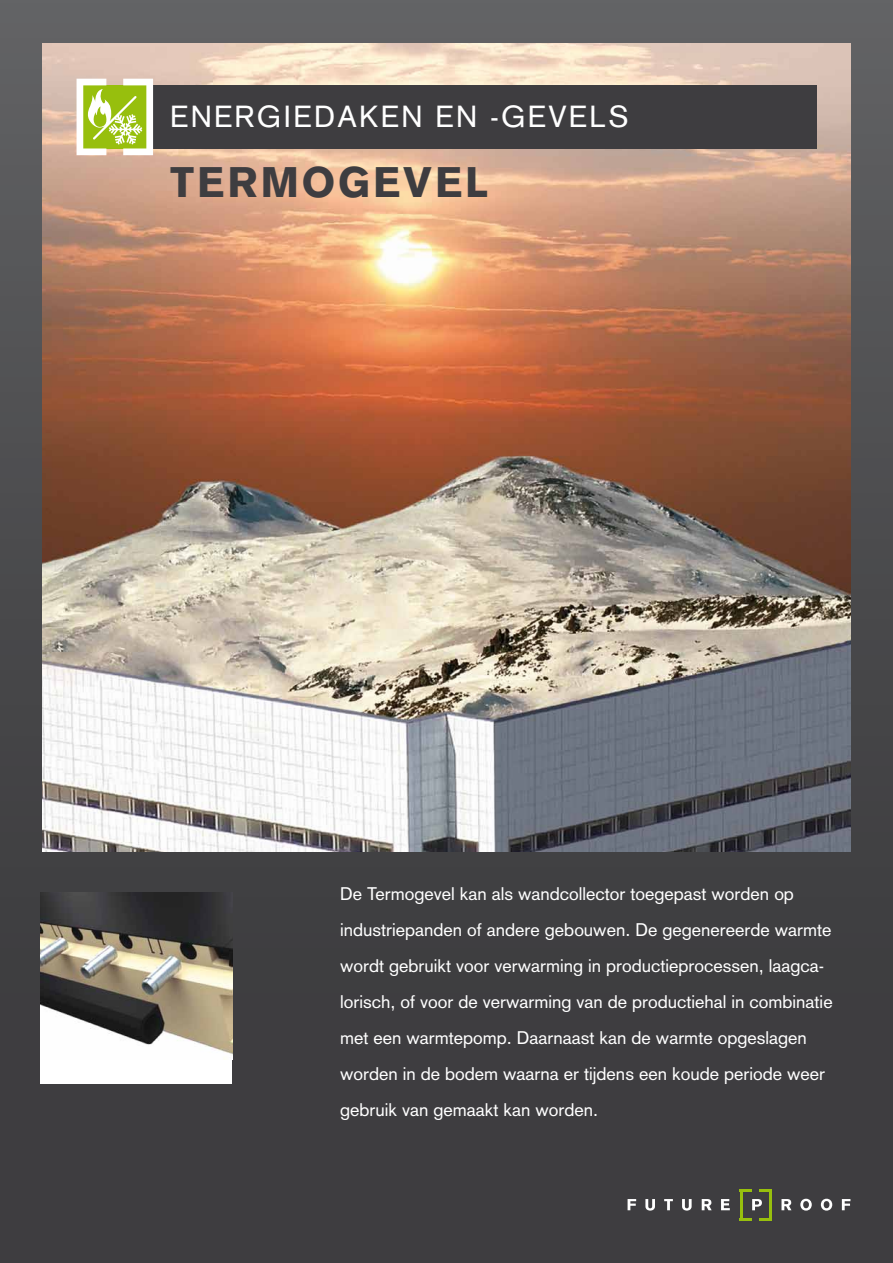
<style>
.page{position:relative;width:893px;height:1263px;background:#fff}
.page>*{position:absolute;margin:0;border:0;box-sizing:border-box;transform-origin:0 0}
.t1{font:900 42px "Akzidenz Grotesk";letter-spacing:.07em;color:#3e3d40}
.t2{font:30px "Akzidenz Grotesk";letter-spacing:.075em;color:#fff}
.t3{font:18px/36px "Akzidenz Grotesk";color:#fff}
</style>
<div class="page">
<div style="left:0;top:0;width:893px;height:1263px;background:linear-gradient(to bottom,#636263,#373639)"></div>
<img style="left:43px;top:43px;width:807px;height:808px">
<svg style="left:752px;top:1199px;width:10px;height:11px"></svg>
<svg style="left:628px;top:1199px;width:8px;height:11px"></svg>
<svg style="left:645px;top:1199px;width:10px;height:11px"></svg>
<svg style="left:664px;top:1199px;width:9px;height:11px"></svg>
<svg style="left:682px;top:1199px;width:10px;height:11px"></svg>
<svg style="left:702px;top:1199px;width:10px;height:11px"></svg>
<svg style="left:721px;top:1199px;width:9px;height:11px"></svg>
<svg style="left:781px;top:1199px;width:10px;height:11px"></svg>
<svg style="left:800px;top:1199px;width:12px;height:11px"></svg>
<svg style="left:821px;top:1199px;width:11px;height:11px"></svg>
<svg style="left:842px;top:1199px;width:8px;height:11px"></svg>
<hr style="left:740px;top:1191px;width:2px;height:27px;background:#97bf0d">
<svg style="left:740px;top:1188px;width:12px;height:3px"></svg>
<svg style="left:740px;top:1218px;width:12px;height:3px"></svg>
<hr style="left:769px;top:1191px;width:3px;height:27px;background:#97bf0d">
<svg style="left:759px;top:1218px;width:13px;height:3px"></svg>
<svg style="left:759px;top:1188px;width:13px;height:3px"></svg>
<div style="left:149px;top:85px;width:667px;height:64px;background:#3e3d40"></div>
<svg style="left:77px;top:79px;width:76px;height:76px"></svg>
<div style="left:40px;top:892px;width:192px;height:192px;background:#fff"></div>
<img style="left:40px;top:892px;width:192px;height:162px">
<h2 class="t2" style="left:170px;top:99px;width:460px">ENERGIEDAKEN EN -GEVELS</h2>
<h1 class="t1" style="left:170px;top:157px;width:320px">TERMOGEVEL</h1>
<p class="t3" style="left:340px;top:876px;width:494px">De Termogevel kan als wandcollector toegepast worden op industriepanden of andere gebouwen. De gegenereerde warmte wordt gebruikt voor verwarming in productieprocessen, laagca&shy;lorisch, of voor de verwarming van de productiehal in combinatie met een warmtepomp. Daarnaast kan de warmte opgeslagen worden in de bodem waarna er tijdens een koude periode weer gebruik van gemaakt kan worden.</p>
</div>
